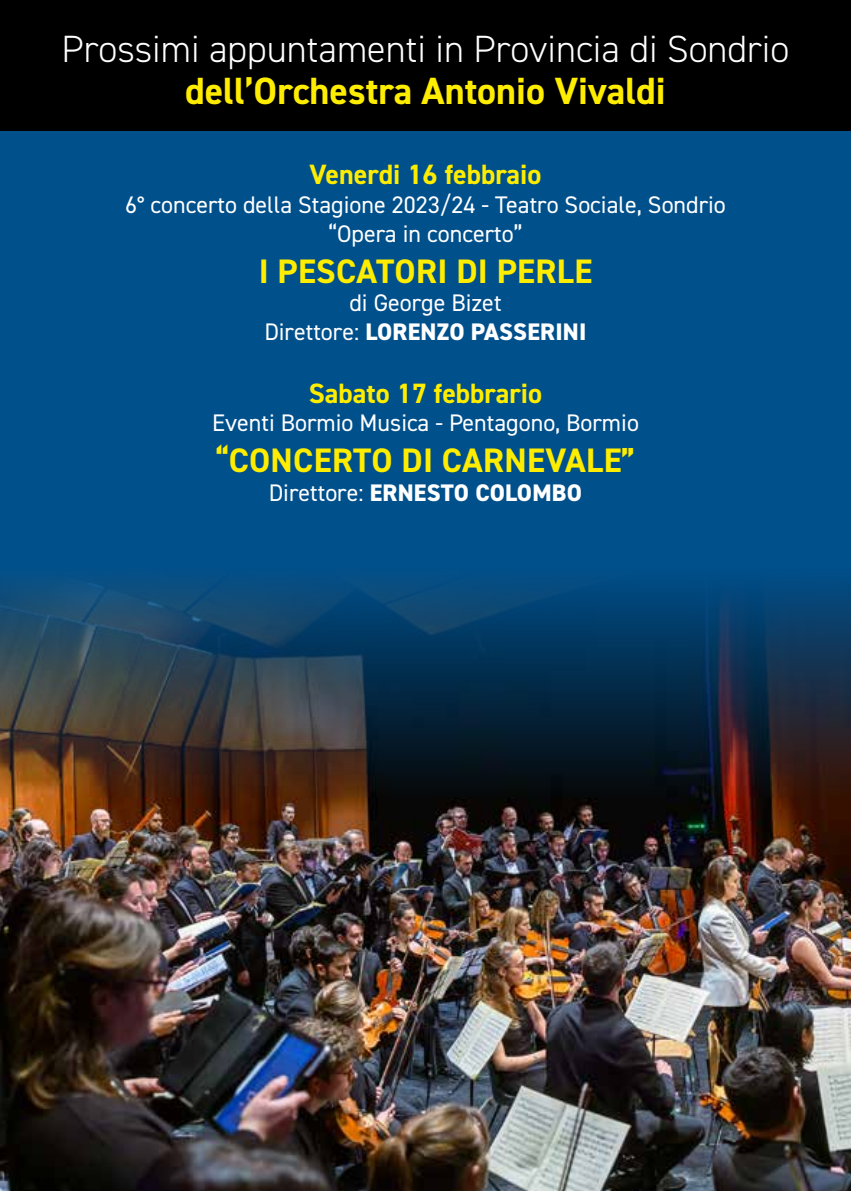
<style>
.page{position:relative;width:851px;height:1191px;background:#fff}
.page>*{position:absolute;margin:0;border:0;box-sizing:border-box;transform-origin:0 0}
.t1{font:300 38px "DIN2014";color:#fff}
.t2{font:700 38px "DIN2014";color:#ffed00}
.t3{font:700 34px "DIN2014";letter-spacing:.01em;color:#ffed00}
.t4{font:700 28px "DIN2014";color:#ffed00}
.t5{font:24px/28.8px "DIN2014";color:#fff;text-align:center}
.t6{font:800 24px "DIN2014";letter-spacing:.01em;color:#fff}
.s1{font-weight:800}
.s2{font-weight:400}
</style>
<div class="page">
<div style="left:0;top:123px;width:850px;height:835px;background:#00508c"></div>
<div style="left:0;top:0;width:850px;height:130px;background:#000"></div>
<img style="left:0;top:580px;width:850px;height:611px">
<h1 class="t1" style="left:62px;top:26px;width:729px">Prossimi appuntamenti in Provincia di Sondrio</h1>
<h1 class="t2" style="left:185px;top:66px;width:482px">dell’Orchestra Antonio Vivaldi</h1>
<p class="t4" style="left:309px;top:156px;width:233px">Venerdi 16 febbraio</p>
<p class="t5" style="left:125px;top:190px;width:602px">6° concerto della Stagione 2023/24 - Teatro Sociale, Sondrio “Opera in concerto”</p>
<h2 class="t3" style="left:258px;top:248px;width:335px">I PESCATORI DI PERLE</h2>
<p class="t5" style="left:264px;top:288px;width:323px">di George Bizet<br>Direttore: <span class="s1">LORENZO PASSERINI</span></p>
<p class="t4" style="left:309px;top:374px;width:235px">Sabato 17 febbrario</p>
<p class="t5" style="left:212px;top:408px;width:428px">Eventi Bormio Musica - Pentagono, Bormio</p>
<h2 class="t3" style="left:216px;top:438px;width:420px">“CONCERTO DI CARNEVALE”</h2>
<p class="t6" style="left:269px;top:477px;width:315px"><span class="s2">Direttore:</span> ERNESTO COLOMBO</p>
</div>
